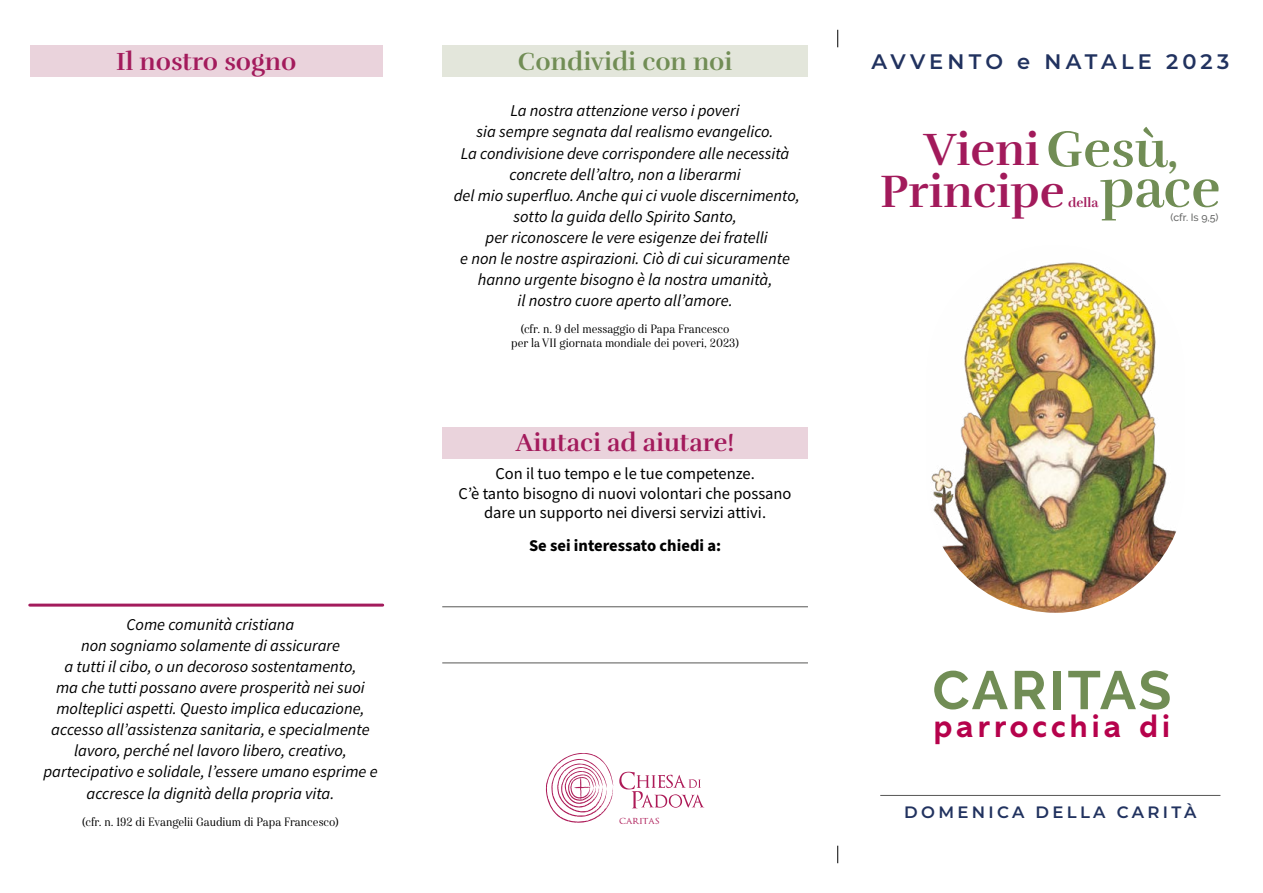
<style>
.page{position:relative;width:1263px;height:893px;background:#fff}
.page>*{position:absolute;margin:0;border:0;box-sizing:border-box;transform-origin:0 0}
.t1{font:700 54.9px "Rufina ALT01";color:#718d55}
.t2{font:700 54px "Raleway";letter-spacing:.045em;color:#718d55}
.t3{font:700 46.5px/41.5px "Rufina ALT01";color:#a21a5b}
.t4{font:700 33px "Abadi MT Pro";letter-spacing:.11em;color:#b6024c}
.t5{font:700 25.5px "Rufina";color:#a31b5c}
.t6{font:700 25.5px "Rufina";color:#718d55}
.t7{font:600 21px "Montserrat";letter-spacing:.2em;color:#21325f}
.t8{font:italic 16.5px/21px "Source Sans Pro";color:#000;text-align:center}
.t9{font:16.5px/19.8px "Source Sans Pro";color:#000;text-align:center}
.t10{font:700 16.5px "Source Sans Pro";color:#000}
.t11{font:600 16.5px "Montserrat";letter-spacing:.2em;color:#21325f}
.t12{font:700 13.05px "Rufina ALT01";color:#a21a5b}
.t13{font:12px/14.4px "Haboro Con Reg";color:#000;text-align:center}
.t14{font:500 10.5px "Raleway";color:#676867}
.t15{font:8.25px "Optimus Princeps";color:#ad1a57;scale:1.09 1}
.s1{font-size:52.2px;color:#718d55}
.s2{color:#718d55}
</style>
<div class="page">
<hr style="left:30px;top:604px;width:353px;height:3px;background:#a31b5c">
<div style="left:442px;top:46px;width:366px;height:31px;background:#e3e6db"></div>
<div style="left:30px;top:46px;width:353px;height:31px;background:#ead3dc"></div>
<div style="left:442px;top:427px;width:366px;height:32px;background:#ead3dc"></div>
<svg style="left:837px;top:846px;width:1px;height:17px"></svg>
<svg style="left:837px;top:30px;width:1px;height:17px"></svg>
<hr style="left:442px;top:606px;width:366px;height:1px;background:#575756">
<hr style="left:442px;top:662px;width:366px;height:1px;background:#575756">
<hr style="left:880px;top:795px;width:340px;height:1px;background:#575756">
<svg style="left:546px;top:753px;width:158px;height:70px"></svg>
<img style="left:926px;top:244px;width:259px;height:369px;border-radius:130px">
<h3 class="t5" style="left:116px;top:46px;width:182px">Il nostro sogno</h3>
<h3 class="t6" style="left:518px;top:46px;width:216px">Condividi con noi</h3>
<p class="t8" style="left:454px;top:100px;width:347px">La nostra attenzione verso i poveri<br>sia sempre segnata dal realismo evangelico.<br>La condivisione deve corrispondere alle necessità concrete dell’altro, non a liberarmi<br>del mio superfluo. Anche qui ci vuole discernimento, sotto la guida dello Spirito Santo,<br>per riconoscere le vere esigenze dei fratelli<br>e non le nostre aspirazioni. Ciò di cui sicuramente hanno urgente bisogno è la nostra umanità,<br>il nostro cuore aperto all’amore.</p>
<p class="t13" style="left:511px;top:321px;width:229px">(cfr. n. 9 del messaggio di Papa Francesco per la VII giornata mondiale dei poveri, 2023)</p>
<h3 class="t5" style="left:516px;top:427px;width:220px">Aiutaci ad aiutare!</h3>
<p class="t8" style="left:43px;top:614px;width:336px">Come comunità cristiana<br>non sogniamo solamente di assicurare<br>a tutti il cibo, o un decoroso sostentamento,<br>ma che tutti possano avere prosperità nei suoi molteplici aspetti. Questo implica educazione, accesso all’assistenza sanitaria, e specialmente lavoro, perché nel lavoro libero, creativo, partecipativo e solidale, l’essere umano esprime e accresce la dignità della propria vita.</p>
<p class="t13" style="left:82px;top:815px;width:258px">(cfr. n. 192 di Evangelii Gaudium di Papa Francesco)</p>
<p class="t9" style="left:459px;top:463px;width:334px">Con il tuo tempo e le tue competenze.<br>C’è tanto bisogno di nuovi volontari che possano dare un supporto nei diversi servizi attivi.</p>
<p class="t10" style="left:529px;top:534px;width:194px">Se sei interessato chiedi a:</p>
<p class="t15" style="left:619px;top:817px;width:38px">CARITAS</p>
<p class="t7" style="left:871px;top:46px;width:359px">AVVENTO e NATALE 2023</p>
<h3 class="t3" style="left:880px;top:129px;width:300px;text-indent:44px">Vieni<span class="s1">Gesù</span><span class="s2">,<br></span>Principe</h3>
<h1 class="t1" style="left:1100px;top:155px;width:122px">pace</h1>
<p class="t12" style="left:1068px;top:194px;width:31px">della</p>
<p class="t14" style="left:1170px;top:212px;width:49px">(cfr. Is 9,5)</p>
<h2 class="t2" style="left:932px;top:659px;width:240px">CARITAS</h2>
<h3 class="t4" style="left:933px;top:707px;width:239px">parrocchia di</h3>
<p class="t11" style="left:904px;top:800px;width:294px">DOMENICA DELLA CARITÀ</p>
</div>
